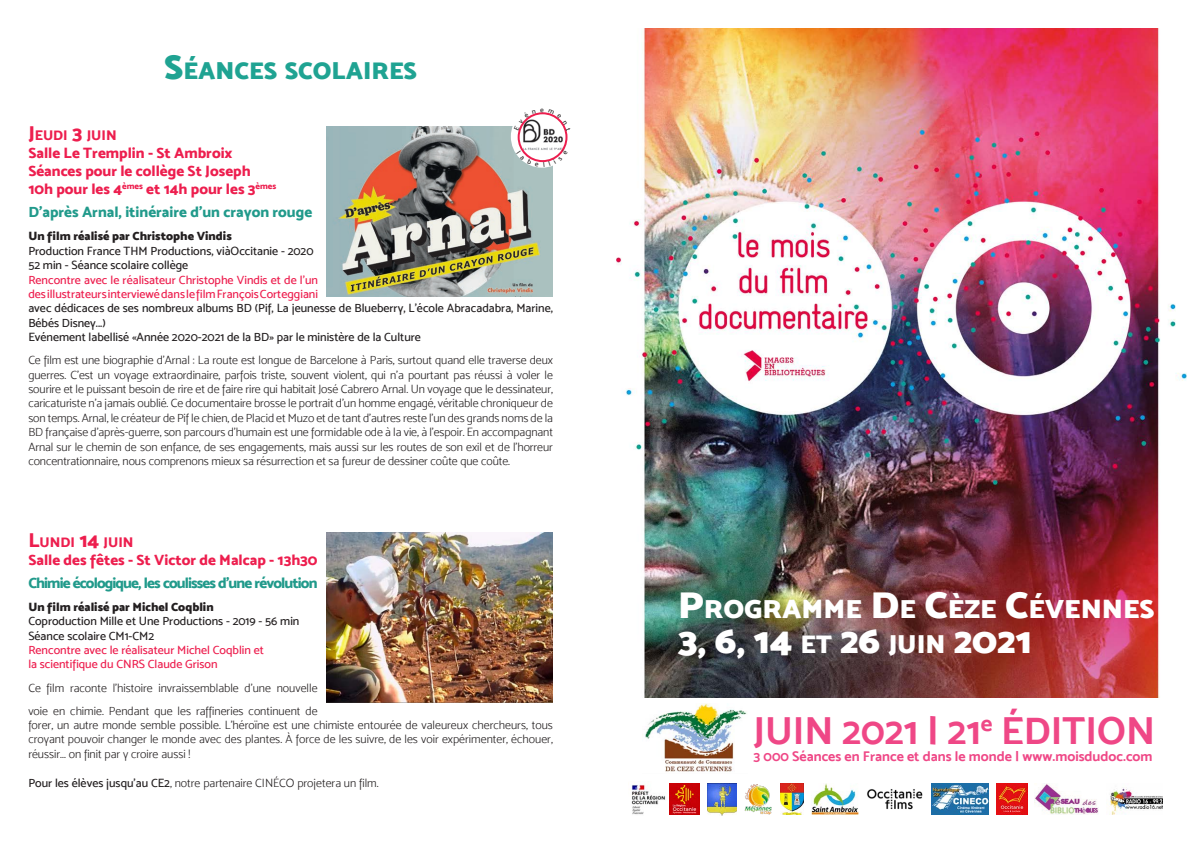
<style>
.page{position:relative;width:1191px;height:842px;background:#fff}
.page>*{position:absolute;margin:0;border:0;box-sizing:border-box;transform-origin:0 0}
.t1{font:39px "Mosk Bold 700";color:#ef4786}
.t2{font:37px "Mosk Ultra Bold 900";color:#fff}
.t3{font:26.6px "Mosk Ultra Bold 900";color:#fff}
.t4{font:24.5px "Mosk Ultra Bold 900";color:#1fa392}
.t5{font:15px "Mosk Extra Bold 800";color:#ed1e4e}
.t6{font:15px "Mosk Extra Bold 800";letter-spacing:-.06em;color:#219a8b}
.t7{font:15px "Mosk Extra Bold 800";color:#219a8b}
.t8{font:14px "Mosk Bold 700";color:#ef4786}
.t9{font:14px "Mosk Extra Bold 800";color:#ed1e4e}
.t10{font:12px/14.4px "Mosk Light 300";color:#231f20;text-align:justify}
.t11{font:12px/14.4px "Mosk Medium 500";color:#ed1e4e}
.t12{font:12px "Mosk Medium 500";color:#231f20}
.t13{font:12px "Mosk Ultra Bold 900";color:#231f20}
.s1{font-size:35px}
.s2{font-size:20px}
.s3{color:#231f20}
.s4{font-family:"Mosk Medium 500"}
.s5{font-size:38px}
.s6{font-size:25.9px}
</style>
<div class="page">
<img style="left:931px;top:784px;width:57px;height:30px">
<img style="left:867px;top:789px;width:56px;height:21px">
<img style="left:1109px;top:788px;width:53px;height:26px">
<img style="left:631px;top:783px;width:34px;height:32px">
<img style="left:996px;top:784px;width:31px;height:30px">
<img style="left:1035px;top:784px;width:63px;height:30px">
<img style="left:669px;top:784px;width:31px;height:30px">
<img style="left:616px;top:28px;width:570px;height:669px">
<img style="left:326px;top:533px;width:227px;height:170px">
<img style="left:708px;top:784px;width:28px;height:31px">
<img style="left:744px;top:784px;width:28px;height:30px">
<img style="left:781px;top:784px;width:22px;height:30px">
<img style="left:811px;top:784px;width:47px;height:30px">
<img style="left:326px;top:127px;width:227px;height:170px">
<div style="left:511px;top:105px;width:62px;height:63px;background:#fff;border-radius:50%"></div>
<img style="left:521px;top:131px;width:44px;height:19px">
<div style="left:517px;top:112px;width:50px;height:50px;border:2px solid #ed1e4e;border-radius:50%"></div>
<img style="left:645px;top:703px;width:102px;height:69px">
<svg style="left:518px;top:112px;width:49px;height:19px"></svg>
<svg style="left:516px;top:150px;width:48px;height:17px"></svg>
<p class="t4" style="left:164px;top:55px;width:254px"><span class="s1">S</span>ÉANCES SCOLAIRES</p>
<p class="t9" style="left:28px;top:127px;width:90px"><span class="s2">J</span>EUDI <span class="s2">3</span> JUIN</p>
<p class="t5" style="left:28px;top:144px;width:206px">Salle Le Tremplin - St Ambroix</p>
<p class="t5" style="left:28px;top:162px;width:224px">Séances pour le collège St Joseph</p>
<p class="t5" style="left:28px;top:180px;width:249px">10h pour les 4<sup>èmes</sup> et 14h pour les 3<sup>èmes</sup></p>
<p class="t7" style="left:28px;top:203px;width:285px">D’après Arnal, itinéraire d’un crayon rouge</p>
<p class="t13" style="left:28px;top:229px;width:205px">Un film réalisé par Christophe Vindis</p>
<p class="t12" style="left:28px;top:244px;width:287px">Production France THM Productions, viàOccitanie - 2020</p>
<p class="t12" style="left:28px;top:258px;width:161px">52 min - Séance scolaire collège</p>
<p class="t11" style="left:28px;top:272px;width:526px">Rencontre avec le réalisateur Christophe Vindis et de l’un<br>des illustrateurs interviewé dans le film François Corteggiani<br><span class="s3">avec dédicaces de ses nombreux albums BD (Pif, La jeunesse de Blueberry, L’école Abracadabra, Marine, Bébés Disney...)</span></p>
<p class="t12" style="left:28px;top:330px;width:394px">Evénement labellisé «Année 2020-2021 de la BD» par le ministère de la Culture</p>
<p class="t10" style="left:28px;top:353px;width:526px">Ce film est une biographie d’Arnal : La route est longue de Barcelone à Paris, surtout quand elle traverse deux guerres. C’est un voyage extraordinaire, parfois triste, souvent violent, qui n’a pourtant pas réussi à voler le sourire et le puissant besoin de rire et de faire rire qui habitait José Cabrero Arnal. Un voyage que le dessinateur, caricaturiste n’a jamais oublié. Ce documentaire brosse le portrait d’un homme engagé, véritable chroniqueur de son temps. Arnal, le créateur de Pif le chien, de Placid et Muzo et de tant d’autres reste l’un des grands noms de la BD française d’après-guerre, son parcours d’humain est une formidable ode à la vie, à l’espoir. En accompagnant Arnal sur le chemin de son enfance, de ses engagements, mais aussi sur les routes de son exil et de l’horreur concentrationnaire, nous comprenons mieux sa résurrection et sa fureur de dessiner coûte que coûte.</p>
<p class="t9" style="left:28px;top:533px;width:107px"><span class="s2">L</span>UNDI <span class="s2">14</span> JUIN</p>
<p class="t5" style="left:28px;top:550px;width:291px">Salle des fêtes - St Victor de Malcap - 13h30</p>
<p class="t6" style="left:28px;top:573px;width:291px">Chimie écologique, les coulisses d’une révolution</p>
<p class="t13" style="left:28px;top:599px;width:187px">Un film réalisé par Michel Coqblin</p>
<p class="t12" style="left:28px;top:614px;width:272px">Coproduction Mille et Une Productions - 2019 - 56 min</p>
<p class="t12" style="left:28px;top:628px;width:127px">Séance scolaire CM1-CM2</p>
<p class="t11" style="left:28px;top:643px;width:237px">Rencontre avec le réalisateur Michel Coqblin et</p>
<p class="t11" style="left:28px;top:657px;width:191px">la scientifique du CNRS Claude Grison</p>
<p class="t10" style="left:28px;top:676px;width:291px;line-height:23px">Ce film raconte l’histoire invraissemblable d’une nouvelle voie en chimie. Pendant que les raffineries continuent de</p>
<p class="t10" style="left:28px;top:718px;width:526px">forer, un autre monde semble possible. L’héroïne est une chimiste entourée de valeureux chercheurs, tous croyant pouvoir changer le monde avec des plantes. À force de les suivre, de les voir expérimenter, échouer, réussir... on finit par y croire aussi !</p>
<p class="t10" style="left:28px;top:775px;width:352px"><span class="s4">Pour les élèves jusqu’au CE2</span>, notre partenaire CINÉCO projetera un film.</p>
<p class="t3" style="left:677px;top:592px;width:478px"><span class="s5">P</span>ROGRAMME <span class="s5">D</span>E <span class="s5">C</span>ÈZE <span class="s5">C</span>ÉVENNES</p>
<p class="t2" style="left:677px;top:617px;width:356px">3, 6, 14 <span class="s6">ET</span> 26 <span class="s6">JUIN</span> 2021</p>
<p class="t1" style="left:753px;top:707px;width:403px">JUIN 2021 | 21<sup>e</sup> ÉDITION</p>
<p class="t8" style="left:753px;top:748px;width:400px">3 000 Séances en France et dans le monde | www.moisdudoc.com</p>
</div>
